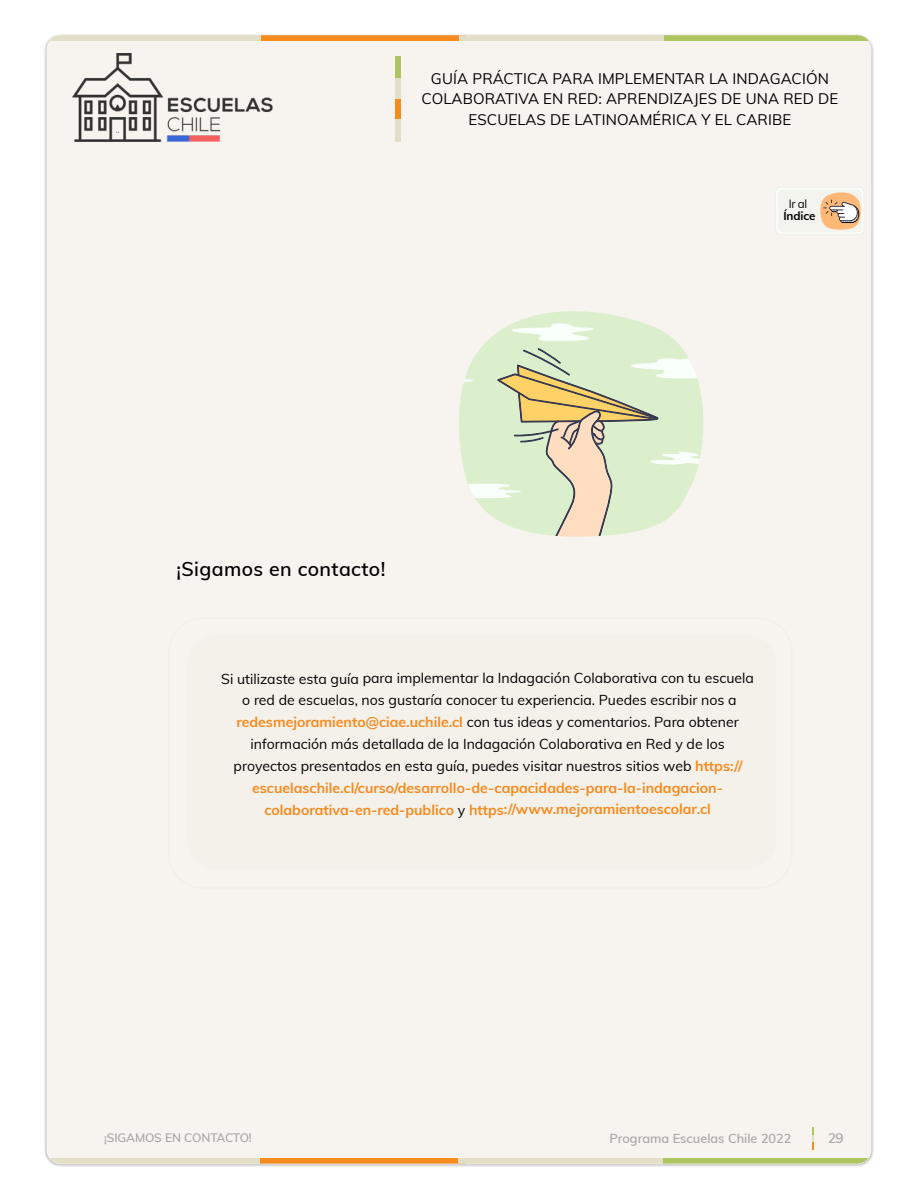
<style>
.page{position:relative;width:918px;height:1188px;background:#fff}
.page>*{position:absolute;margin:0;border:0;box-sizing:border-box;transform-origin:0 0}
.t1{font:600 19.5px "Muli";letter-spacing:.02em;color:#000}
.t2{font:15px/20.5px "Muli";letter-spacing:.01em;color:#000;text-align:center}
.t3{font:14.1px/21.9px "Muli";color:#000;text-align:center}
.t4{font:600 13.5px "Muli";color:#a7a7a7}
.t5{font:600 12.75px "Muli";color:#a7a7a7}
.t6{font:600 12px "Muli";letter-spacing:-.01em;color:#a7a7a7}
.t7{font:700 11.7px "Muli";letter-spacing:-.01em;color:#000}
.t8{font:11.7px "Muli";color:#000}
.s1{font-weight:700;color:#f68b1e}
</style>
<div class="page">
<div style="left:46px;top:35px;width:826px;height:1129px;background:#f7f4ef;border-radius:14px"></div>
<div style="left:46px;top:35px;width:220px;height:5px;background:#e3dec6"></div>
<div style="left:261px;top:35px;width:204px;height:5px;background:#f68b1e"></div>
<div style="left:459px;top:35px;width:211px;height:5px;background:#e3dec6"></div>
<div style="left:664px;top:35px;width:208px;height:5px;background:#acc55e"></div>
<div style="left:46px;top:1159px;width:219px;height:5px;background:#e3dec6"></div>
<div style="left:260px;top:1159px;width:205px;height:5px;background:#f68b1e"></div>
<div style="left:458px;top:1159px;width:211px;height:5px;background:#e3dec6"></div>
<div style="left:663px;top:1159px;width:208px;height:5px;background:#acc55e"></div>
<div style="left:396px;top:119px;width:5px;height:22px;background:#e3dec6"></div>
<div style="left:396px;top:98px;width:5px;height:21px;background:#f68b1e"></div>
<div style="left:396px;top:78px;width:5px;height:21px;background:#e3dec6"></div>
<div style="left:396px;top:57px;width:5px;height:21px;background:#acc55e"></div>
<img style="left:72px;top:53px;width:201px;height:88px">
<svg style="left:812px;top:1127px;width:2px;height:23px"></svg>
<svg style="left:481px;top:311px;width:201px;height:37px;fill:#dcefcc"></svg>
<svg style="left:511px;top:323px;width:83px;height:19px"></svg>
<svg style="left:459px;top:348px;width:245px;height:189px;background:#dde3c2"></svg>
<svg style="left:777px;top:188px;width:86px;height:45px"></svg>
<p class="t2" style="left:421px;top:68px;width:419px">GUÍA PRÁCTICA PARA IMPLEMENTAR LA INDAGACIÓN<br>COLABORATIVA EN RED: APRENDIZAJES DE UNA RED DE<br>ESCUELAS DE LATINOAMÉRICA Y EL CARIBE</p>
<p class="t8" style="left:789px;top:196px;width:20px">Ir al</p>
<p class="t7" style="left:783px;top:208px;width:34px">Índice</p>
<h1 class="t1" style="left:176px;top:556px;width:210px">¡Sigamos en contacto!</h1>
<p class="t3" style="left:221px;top:667px;width:534px">Si utilizaste esta guía para implementar la Indagación Colaborativa con tu escuela o red de escuelas, nos gustaría conocer tu experiencia. Puedes escribir nos a <span class="s1">redesmejoramiento@ciae.uchile.cl</span> con tus ideas y comentarios. Para obtener información más detallada de la Indagación Colaborativa en Red y de los proyectos presentados en esta guía, puedes visitar nuestros sitios web <span class="s1">https:// escuelaschile.cl/curso/desarrollo-de-capacidades-para-la-indagacion&shy;colaborativa-en-red-publico</span> y <span class="s1">https://www.mejoramientoescolar.cl</span></p>
<p class="t6" style="left:104px;top:1130px;width:149px">¡SIGAMOS EN CONTACTO!</p>
<p class="t5" style="left:610px;top:1130px;width:184px">Programa Escuelas Chile 2022</p>
<p class="t4" style="left:828px;top:1130px;width:17px">29</p>
</div>
